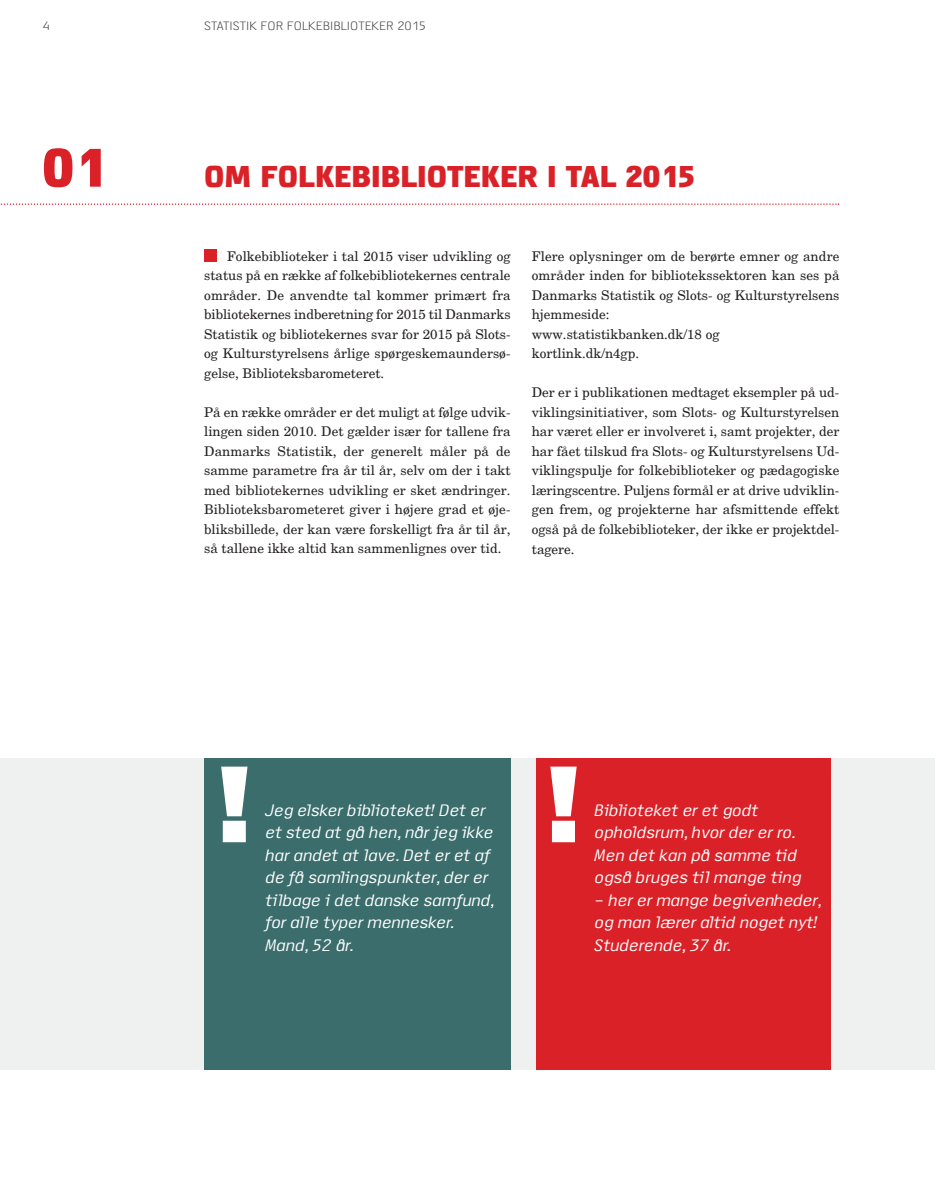
<style>
.page{position:relative;width:936px;height:1191px;background:#fff}
.page>*{position:absolute;margin:0;border:0;box-sizing:border-box;transform-origin:0 0}
.t1{font:800 108px "Access";color:#fff}
.t2{font:800 54px "Access";color:#da2128}
.t3{font:800 30px "Access";color:#da2128}
.t4{font:italic 16.5px/22.5px "Access";color:#fff}
.t5{font:13.35px/19.5px "New Century Schlbk";color:#231f20;text-align:justify}
.t6{font:300 12px "Access";color:#3c3d3e}
</style>
<div class="page">
<div style="left:533px;top:758px;width:306px;height:312px;background:#da2128"></div>
<div style="left:831px;top:758px;width:104px;height:312px;background:#eff0f0"></div>
<div style="left:508px;top:758px;width:28px;height:312px;background:#eff0f0"></div>
<div style="left:0;top:758px;width:206px;height:312px;background:#eff0f0"></div>
<div style="left:204px;top:758px;width:306px;height:312px;background:#3a6d6c"></div>
<div style="left:204px;top:249px;width:13px;height:13px;background:#da2128"></div>
<svg style="left:0;top:203px;width:839px;height:2px"></svg>
<p class="t6" style="left:43px;top:21px;width:9px">4</p>
<p class="t6" style="left:204px;top:21px;width:223px">STATISTIK FOR FOLKEBIBLIOTEKER 2015</p>
<h2 class="t2" style="left:43px;top:149px;width:64px">01</h2>
<h3 class="t3" style="left:204px;top:166px;width:492px">OM FOLKEBIBLIOTEKER I TAL 2015</h3>
<p class="t5" style="left:204px;top:246px;width:308px;text-indent:23px">Folkebiblioteker i tal 2015 viser udvikling og status på en række af folkebibliotekernes centrale områder. De anvendte tal kommer primært fra bibliotekernes indberetning for 2015 til Danmarks Statistik og bibliotekernes svar for 2015 på Slots&shy;og Kulturstyrelsens årlige spørgeskemaundersø&shy;gelse, Biblioteksbarometeret.</p>
<p class="t5" style="left:204px;top:402px;width:308px">På en række områder er det muligt at følge udvik&shy;lingen siden 2010. Det gælder især for tallene fra Danmarks Statistik, der generelt måler på de samme parametre fra år til år, selv om der i takt med bibliotekernes udvikling er sket ændringer.<br>Biblioteksbarometeret giver i højere grad et øje&shy;bliksbillede, der kan være forskelligt fra år til år, så tallene ikke altid kan sammenlignes over tid.</p>
<p class="t5" style="left:531px;top:246px;width:309px;text-align:left">Flere oplysninger om de berørte emner og andre områder inden for bibliotekssektoren kan ses på Danmarks Statistik og Slots- og Kulturstyrelsens hjemmeside:<br>www.statistikbanken.dk/18 og<br>kortlink.dk/n4gp.</p>
<p class="t5" style="left:531px;top:382px;width:309px">Der er i publikationen medtaget eksempler på ud&shy;viklingsinitiativer, som Slots- og Kulturstyrelsen har været eller er involveret i, samt projekter, der har fået tilskud fra Slots- og Kulturstyrelsens Ud&shy;viklingspulje for folkebiblioteker og pædagogiske læringscentre. Puljens formål er at drive udviklin&shy;gen frem, og projekterne har afsmittende effekt også på de folkebiblioteker, der ikke er projektdel&shy;tagere.</p>
<h1 class="t1" style="left:217px;top:766px;width:36px">!</h1>
<p class="t4" style="left:265px;top:800px;width:230px">Jeg elsker biblioteket! Det er et sted at gå hen, når jeg ikke har andet at lave. Det er et af de få samlingspunkter, der er tilbage i det danske samfund, for alle typer mennesker.<br>Mand, 52 år.</p>
<h1 class="t1" style="left:546px;top:766px;width:36px">!</h1>
<p class="t4" style="left:594px;top:800px;width:208px">Biblioteket er et godt opholdsrum, hvor der er ro.<br>Men det kan på samme tid også bruges til mange ting</p>
<p class="t4" style="left:594px;top:890px;width:228px">– her er mange begivenheder, og man lærer altid noget nyt!<br>Studerende, 37 år.</p>
</div>
